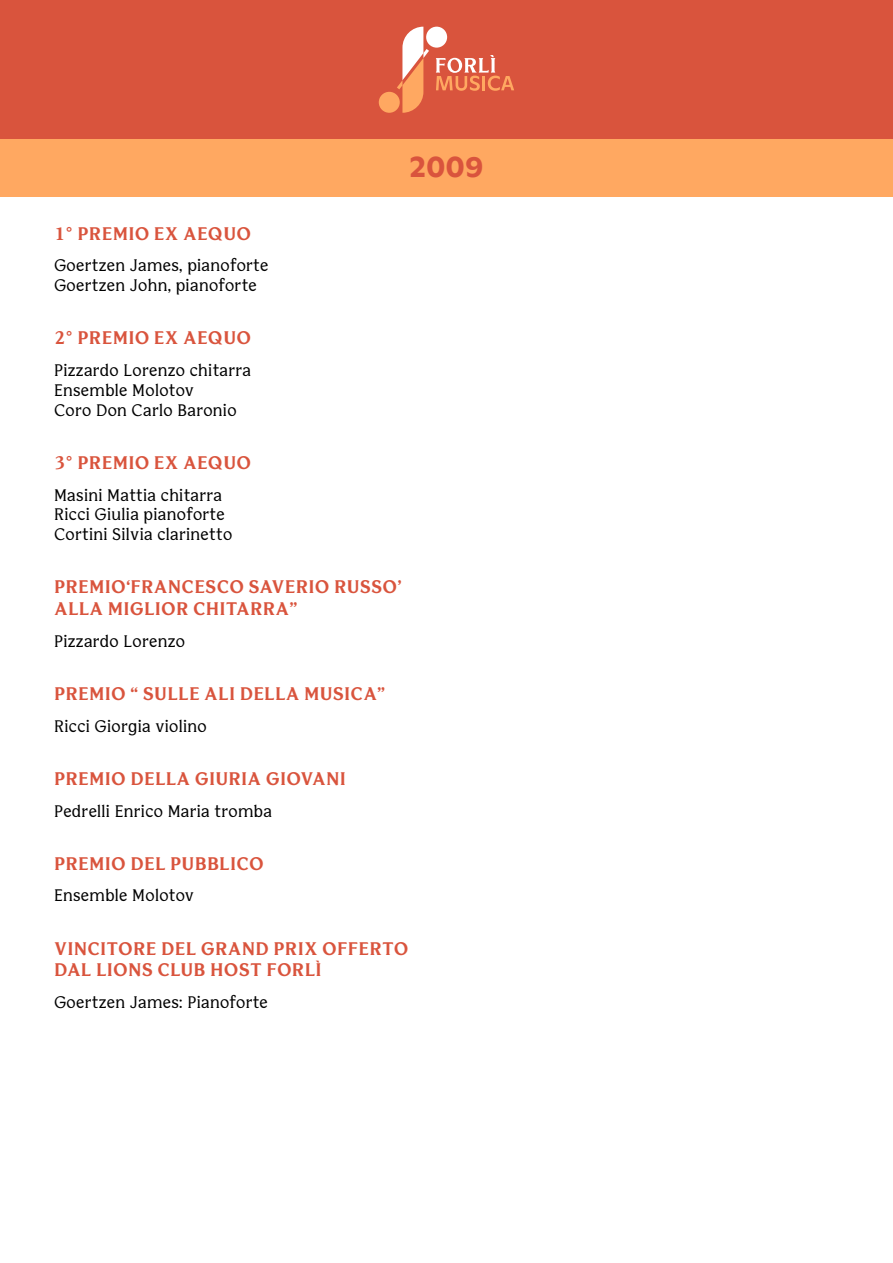
<style>
.page{position:relative;width:893px;height:1263px;background:#fff}
.page>*{position:absolute;margin:0;border:0;box-sizing:border-box;transform-origin:0 0}
.t1{font:700 30px "Ginto";color:#d9543d}
.Premi{font:700 18px/21.6px "Bianco Serif";letter-spacing:.01em;color:#d9543d}
.Body{font:16.5px "Bianco Serif";letter-spacing:.02em;color:#000}
</style>
<div class="page">
<div style="left:0;top:0;width:893px;height:139px;background:#d9543d"></div>
<div style="left:0;top:139px;width:893px;height:57px;background:#ffa861"></div>
<div style="left:379px;top:92px;width:21px;height:21px;background:#ffa861;border-radius:50%"></div>
<div style="left:426px;top:27px;width:21px;height:21px;background:#fff;border-radius:50%"></div>
<svg style="left:397px;top:27px;width:32px;height:86px"></svg>
<svg style="left:436px;top:55px;width:78px;height:36px"></svg>
<p class="t1" style="left:409px;top:144px;width:75px">2009</p>
<p class="Premi" style="left:54px;top:224px;width:199px">1° PREMIO EX AEQUO</p>
<p class="Body" style="left:54px;top:255px;width:216px">Goertzen James, pianoforte</p>
<p class="Body" style="left:54px;top:275px;width:204px">Goertzen John, pianoforte</p>
<p class="Premi" style="left:54px;top:329px;width:199px">2° PREMIO EX AEQUO</p>
<p class="Body" style="left:54px;top:360px;width:199px">Pizzardo Lorenzo chitarra</p>
<p class="Body" style="left:54px;top:380px;width:142px">Ensemble Molotov</p>
<p class="Body" style="left:54px;top:399px;width:184px">Coro Don Carlo Baronio</p>
<p class="Premi" style="left:54px;top:453px;width:199px">3° PREMIO EX AEQUO</p>
<p class="Body" style="left:54px;top:484px;width:170px">Masini Mattia chitarra</p>
<p class="Body" style="left:54px;top:504px;width:172px">Ricci Giulia pianoforte</p>
<p class="Body" style="left:54px;top:524px;width:180px">Cortini Silvia clarinetto</p>
<p class="Premi" style="left:54px;top:578px;width:349px">PREMIO‘FRANCESCO SAVERIO RUSSO’<br>ALLA MIGLIOR CHITARRA”</p>
<p class="Body" style="left:54px;top:630px;width:133px">Pizzardo Lorenzo</p>
<p class="Premi" style="left:54px;top:684px;width:333px">PREMIO “ SULLE ALI DELLA MUSICA”</p>
<p class="Body" style="left:54px;top:715px;width:154px">Ricci Giorgia violino</p>
<p class="Premi" style="left:54px;top:769px;width:293px">PREMIO DELLA GIURIA GIOVANI</p>
<p class="Body" style="left:54px;top:800px;width:219px">Pedrelli Enrico Maria tromba</p>
<p class="Premi" style="left:54px;top:854px;width:211px">PREMIO DEL PUBBLICO</p>
<p class="Body" style="left:54px;top:885px;width:142px">Ensemble Molotov</p>
<p class="Premi" style="left:54px;top:939px;width:356px">VINCITORE DEL GRAND PRIX OFFERTO<br>DAL LIONS CLUB HOST FORLÌ</p>
<p class="Body" style="left:54px;top:992px;width:215px">Goertzen James: Pianoforte</p>
</div>
